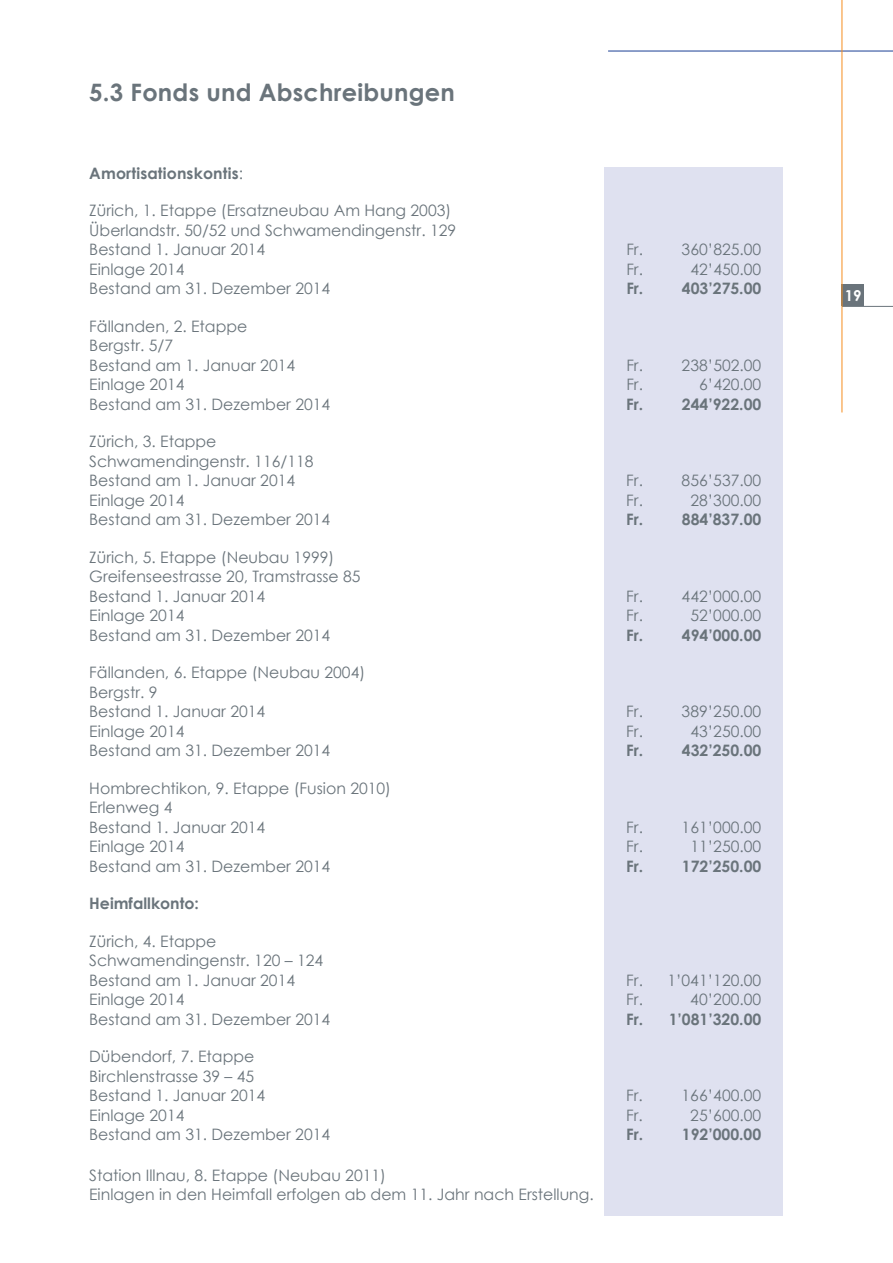
<style>
.page{position:relative;width:893px;height:1263px;background:#fff}
.page>*{position:absolute;margin:0;border:0;box-sizing:border-box;transform-origin:0 0}
.t1{font:700 24px "Century Gothic";letter-spacing:.01em;color:#6a747b}
.t2{font:15.75px/19.5px "Century Gothic";color:#6a747b}
.t3{font:700 15.75px "Century Gothic";color:#6a747b}
.t4{font:700 15px "Century Gothic";color:#fff}
.s1{font-weight:400}
</style>
<div class="page">
<hr style="left:842px;top:306px;width:51px;height:1px;background:#6a747b">
<div style="left:842px;top:284px;width:22px;height:22px;background:#6a747b"></div>
<hr style="left:608px;top:51px;width:285px;height:1px;background:#1b3f94">
<hr style="left:841px;top:0;width:1px;height:412px;background:#f68e1e">
<div style="left:604px;top:167px;width:178px;height:1049px;background:#dfe1f0"></div>
<h1 class="t1" style="left:89px;top:74px;width:367px">5.3 Fonds und Abschreibungen</h1>
<p class="t3" style="left:89px;top:161px;width:155px">Amortisationskontis<span class="s1">:</span></p>
<p class="t2" style="left:89px;top:200px;width:368px">Zürich, 1. Etappe (Ersatzneubau Am Hang 2003)<br>Überlandstr. 50/52 und Schwamendingenstr. 129<br>Bestand 1. Januar 2014</p>
<p class="t2" style="left:626px;top:239px;width:18px">Fr.</p>
<p class="t2" style="left:682px;top:239px;width:81px">360’825.00</p>
<p class="t2" style="left:89px;top:259px;width:97px">Einlage 2014</p>
<p class="t2" style="left:626px;top:259px;width:18px">Fr.</p>
<p class="t2" style="left:690px;top:259px;width:72px">42’450.00</p>
<p class="t2" style="left:89px;top:278px;width:242px">Bestand am 31. Dezember 2014</p>
<p class="t3" style="left:626px;top:276px;width:19px">Fr.</p>
<p class="t3" style="left:682px;top:276px;width:81px">403’275.00</p>
<p class="t2" style="left:89px;top:316px;width:207px">Fällanden, 2. Etappe<br>Bergstr. 5/7<br>Bestand am 1. Januar 2014</p>
<p class="t2" style="left:626px;top:355px;width:18px">Fr.</p>
<p class="t2" style="left:682px;top:355px;width:81px">238’502.00</p>
<p class="t2" style="left:89px;top:374px;width:97px">Einlage 2014</p>
<p class="t2" style="left:626px;top:374px;width:18px">Fr.</p>
<p class="t2" style="left:699px;top:374px;width:64px">6’420.00</p>
<p class="t2" style="left:89px;top:394px;width:242px">Bestand am 31. Dezember 2014</p>
<p class="t3" style="left:626px;top:392px;width:19px">Fr.</p>
<p class="t3" style="left:682px;top:392px;width:81px">244’922.00</p>
<p class="t2" style="left:89px;top:431px;width:226px">Zürich, 3. Etappe<br>Schwamendingenstr. 116/118<br>Bestand am 1. Januar 2014</p>
<p class="t2" style="left:626px;top:470px;width:18px">Fr.</p>
<p class="t2" style="left:682px;top:470px;width:81px">856’537.00</p>
<p class="t2" style="left:89px;top:490px;width:97px">Einlage 2014</p>
<p class="t2" style="left:626px;top:490px;width:18px">Fr.</p>
<p class="t2" style="left:690px;top:490px;width:72px">28’300.00</p>
<p class="t2" style="left:89px;top:509px;width:242px">Bestand am 31. Dezember 2014</p>
<p class="t3" style="left:626px;top:507px;width:19px">Fr.</p>
<p class="t3" style="left:682px;top:507px;width:81px">884’837.00</p>
<p class="t2" style="left:89px;top:547px;width:273px">Zürich, 5. Etappe (Neubau 1999)<br>Greifenseestrasse 20, Tramstrasse 85<br>Bestand 1. Januar 2014</p>
<p class="t2" style="left:626px;top:586px;width:18px">Fr.</p>
<p class="t2" style="left:682px;top:586px;width:81px">442’000.00</p>
<p class="t2" style="left:89px;top:605px;width:97px">Einlage 2014</p>
<p class="t2" style="left:626px;top:605px;width:18px">Fr.</p>
<p class="t2" style="left:690px;top:605px;width:72px">52’000.00</p>
<p class="t2" style="left:89px;top:625px;width:242px">Bestand am 31. Dezember 2014</p>
<p class="t3" style="left:626px;top:623px;width:19px">Fr.</p>
<p class="t3" style="left:682px;top:623px;width:81px">494’000.00</p>
<p class="t2" style="left:89px;top:662px;width:277px">Fällanden, 6. Etappe (Neubau 2004)<br>Bergstr. 9<br>Bestand 1. Januar 2014</p>
<p class="t2" style="left:626px;top:701px;width:18px">Fr.</p>
<p class="t2" style="left:682px;top:701px;width:81px">389’250.00</p>
<p class="t2" style="left:89px;top:721px;width:97px">Einlage 2014</p>
<p class="t2" style="left:626px;top:721px;width:18px">Fr.</p>
<p class="t2" style="left:690px;top:721px;width:72px">43’250.00</p>
<p class="t2" style="left:89px;top:740px;width:242px">Bestand am 31. Dezember 2014</p>
<p class="t3" style="left:626px;top:738px;width:19px">Fr.</p>
<p class="t3" style="left:682px;top:738px;width:81px">432’250.00</p>
<p class="t2" style="left:89px;top:778px;width:303px">Hombrechtikon, 9. Etappe (Fusion 2010)<br>Erlenweg 4<br>Bestand 1. Januar 2014</p>
<p class="t2" style="left:626px;top:817px;width:18px">Fr.</p>
<p class="t2" style="left:682px;top:817px;width:81px">161’000.00</p>
<p class="t2" style="left:89px;top:836px;width:97px">Einlage 2014</p>
<p class="t2" style="left:626px;top:836px;width:18px">Fr.</p>
<p class="t2" style="left:690px;top:836px;width:72px">11’250.00</p>
<p class="t2" style="left:89px;top:856px;width:242px">Bestand am 31. Dezember 2014</p>
<p class="t3" style="left:626px;top:854px;width:19px">Fr.</p>
<p class="t3" style="left:682px;top:854px;width:81px">172’250.00</p>
<p class="t3" style="left:89px;top:891px;width:111px">Heimfallkonto:</p>
<p class="t2" style="left:89px;top:931px;width:235px">Zürich, 4. Etappe<br>Schwamendingenstr. 120 – 124<br>Bestand am 1. Januar 2014</p>
<p class="t2" style="left:626px;top:970px;width:136px">Fr. 1’041’120.00</p>
<p class="t2" style="left:89px;top:989px;width:97px">Einlage 2014</p>
<p class="t2" style="left:626px;top:989px;width:18px">Fr.</p>
<p class="t2" style="left:690px;top:989px;width:72px">40’200.00</p>
<p class="t2" style="left:89px;top:1009px;width:242px">Bestand am 31. Dezember 2014</p>
<p class="t3" style="left:626px;top:1007px;width:137px">Fr. 1’081’320.00</p>
<p class="t2" style="left:89px;top:1046px;width:177px">Dübendorf, 7. Etappe<br>Birchlenstrasse 39 – 45<br>Bestand 1. Januar 2014</p>
<p class="t2" style="left:626px;top:1085px;width:18px">Fr.</p>
<p class="t2" style="left:682px;top:1085px;width:81px">166’400.00</p>
<p class="t2" style="left:89px;top:1105px;width:97px">Einlage 2014</p>
<p class="t2" style="left:626px;top:1105px;width:18px">Fr.</p>
<p class="t2" style="left:690px;top:1105px;width:72px">25’600.00</p>
<p class="t2" style="left:89px;top:1124px;width:242px">Bestand am 31. Dezember 2014</p>
<p class="t3" style="left:626px;top:1122px;width:19px">Fr.</p>
<p class="t3" style="left:682px;top:1122px;width:81px">192’000.00</p>
<p class="t2" style="left:89px;top:1165px;width:506px">Station Illnau, 8. Etappe (Neubau 2011)<br>Einlagen in den Heimfall erfolgen ab dem 11. Jahr nach Erstellung.</p>
<p class="t4" style="left:845px;top:284px;width:18px">19</p>
</div>
